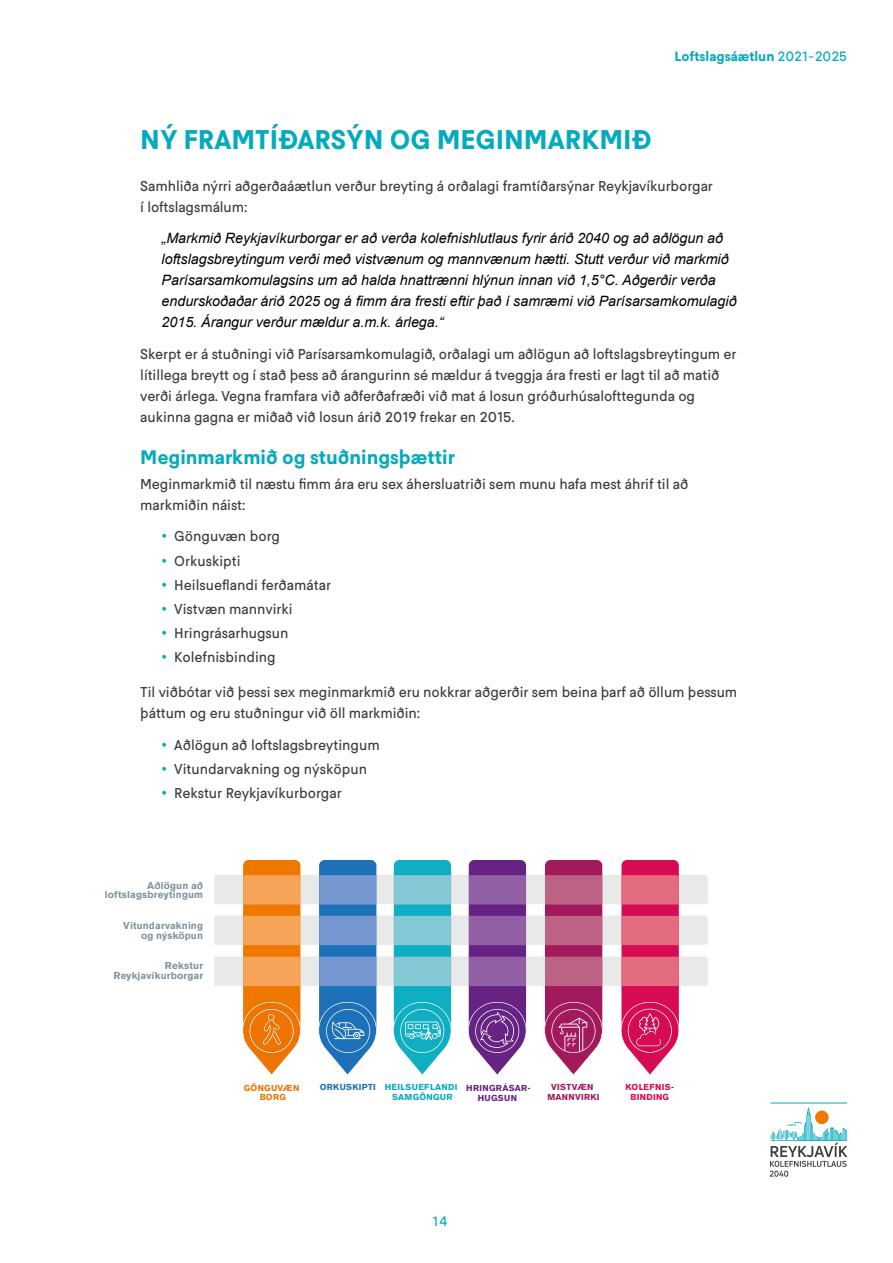
<style>
.page{position:relative;width:893px;height:1263px;background:#fff}
.page>*{position:absolute;margin:0;border:0;box-sizing:border-box;transform-origin:0 0}
.t1{font:700 27px "L15";color:#05aabd}
.t2{font:700 19.5px "L15";color:#05aabd}
.t3{font:14.25px/21px "L15";letter-spacing:-.005em;color:#3c3c3b}
.t4{font:italic 14.25px/21px "Arial";color:#000}
.t5{font:700 13.5px "L15";color:#05aabd}
.t6{font:13.5px "L15";color:#05aabd}
.t7{font:700 9.9px/9.9px "Akzidenz Grotesk BE";letter-spacing:.015em;color:#81949f;text-align:right}
.t8{font:700 8.55px/9.9px "Akzidenz Grotesk BE";letter-spacing:.035em;color:#05aabd;text-align:center}
.t9{font:700 8.55px/9.9px "Akzidenz Grotesk BE";letter-spacing:.035em;color:#662383;text-align:center}
.t10{font:700 8.55px/9.9px "Akzidenz Grotesk BE";letter-spacing:.035em;color:#d60b52;text-align:center}
.t11{font:700 8.55px/9.9px "Akzidenz Grotesk BE";letter-spacing:.035em;color:#a21a5b;text-align:center}
.t12{font:700 8.55px "Akzidenz Grotesk BE";letter-spacing:.035em;color:#ed7403}
.t13{font:700 8.55px "Akzidenz Grotesk BE";letter-spacing:.035em;color:#1d71b8}
.s1{font-weight:400}
.s2{font-weight:700;color:#05aabd}
</style>
<div class="page">
<hr style="left:771px;top:1103px;width:76px;height:1px;background:#05aabd">
<svg style="left:770px;top:1107px;width:77px;height:70px"></svg>
<svg style="left:214px;top:860px;width:494px;height:215px"></svg>
<p class="t5" style="left:675px;top:47px;width:174px">Loftslagsáætlun <span class="s1">2021-2025</span></p>
<h1 class="t1" style="left:140px;top:122px;width:513px">NÝ FRAMTÍÐARSÝN OG MEGINMARKMIÐ</h1>
<p class="t3" style="left:140px;top:175px;width:574px">Samhliða nýrri aðgerðaáætlun verður breyting á orðalagi framtíðarsýnar Reykjavíkurborgar í loftslagsmálum:</p>
<p class="t4" style="left:162px;top:228px;width:576px">„Markmið Reykjavíkurborgar er að verða kolefnishlutlaus fyrir árið 2040 og að aðlögun að loftslagsbreytingum verði með vistvænum og mannvænum hætti. Stutt verður við markmið Parísarsamkomulagsins um að halda hnattrænni hlýnun innan við 1,5°C. Aðgerðir verða endurskoðaðar árið 2025 og á fimm ára fresti eftir það í samræmi við Parísarsamkomulagið 2015. Árangur verður mældur a.m.k. árlega.“</p>
<p class="t3" style="left:140px;top:343px;width:598px">Skerpt er á stuðningi við Parísarsamkomulagið, orðalagi um aðlögun að loftslagsbreytingum er lítillega breytt og í stað þess að árangurinn sé mældur á tveggja ára fresti er lagt til að matið verði árlega. Vegna framfara við aðferðafræði við mat á losun gróðurhúsalofttegunda og aukinna gagna er miðað við losun árið 2019 frekar en 2015.</p>
<h2 class="t2" style="left:140px;top:445px;width:316px">Meginmarkmið og stuðningsþættir</h2>
<p class="t3" style="left:140px;top:473px;width:549px">Meginmarkmið til næstu fimm ára eru sex áhersluatriði sem munu hafa mest áhrif til að markmiðin náist:</p>
<p class="t3" style="left:162px;top:526px;width:120px"><span class="s2">•</span> Gönguvæn borg</p>
<p class="t3" style="left:162px;top:550px;width:81px"><span class="s2">•</span> Orkuskipti</p>
<p class="t3" style="left:162px;top:574px;width:171px"><span class="s2">•</span> Heilsueflandi ferðamátar</p>
<p class="t3" style="left:162px;top:598px;width:133px"><span class="s2">•</span> Vistvæn mannvirki</p>
<p class="t3" style="left:162px;top:622px;width:128px"><span class="s2">•</span> Hringrásarhugsun</p>
<p class="t3" style="left:162px;top:647px;width:116px"><span class="s2">•</span> Kolefnisbinding</p>
<p class="t3" style="left:140px;top:681px;width:598px">Til viðbótar við þessi sex meginmarkmið eru nokkrar aðgerðir sem beina þarf að öllum þessum þáttum og eru stuðningur við öll markmiðin:</p>
<p class="t3" style="left:162px;top:734px;width:220px"><span class="s2">•</span> Aðlögun að loftslagsbreytingum</p>
<p class="t3" style="left:162px;top:758px;width:207px"><span class="s2">•</span> Vitundarvakning og nýsköpun</p>
<p class="t3" style="left:162px;top:782px;width:182px"><span class="s2">•</span> Rekstur Reykjavíkurborgar</p>
<p class="t7" style="left:105px;top:880px;width:100px">Aðlögun að loftslagsbreytingum</p>
<p class="t7" style="left:123px;top:920px;width:81px">Vitundarvakning og nýsköpun</p>
<p class="t7" style="left:114px;top:961px;width:91px">Rekstur<br>Reykjavíkurborgar</p>
<p class="t12" style="left:244px;top:1083px;width:57px">GÖNGUVÆN</p>
<p class="t13" style="left:320px;top:1082px;width:57px">ORKUSKIPTI</p>
<p class="t12" style="left:260px;top:1092px;width:28px">BORG</p>
<p class="t8" style="left:385px;top:1082px;width:74px">HEILSUEFLANDI<br>SAMGÖNGUR</p>
<p class="t9" style="left:466px;top:1083px;width:66px">HRINGRÁSAR-<br>HUGSUN</p>
<p class="t11" style="left:547px;top:1082px;width:54px">VISTVÆN<br>MANNVIRKI</p>
<p class="t10" style="left:625px;top:1082px;width:50px">KOLEFNIS-<br>BINDING</p>
<p class="t6" style="left:433px;top:1212px;width:17px">14</p>
</div>
